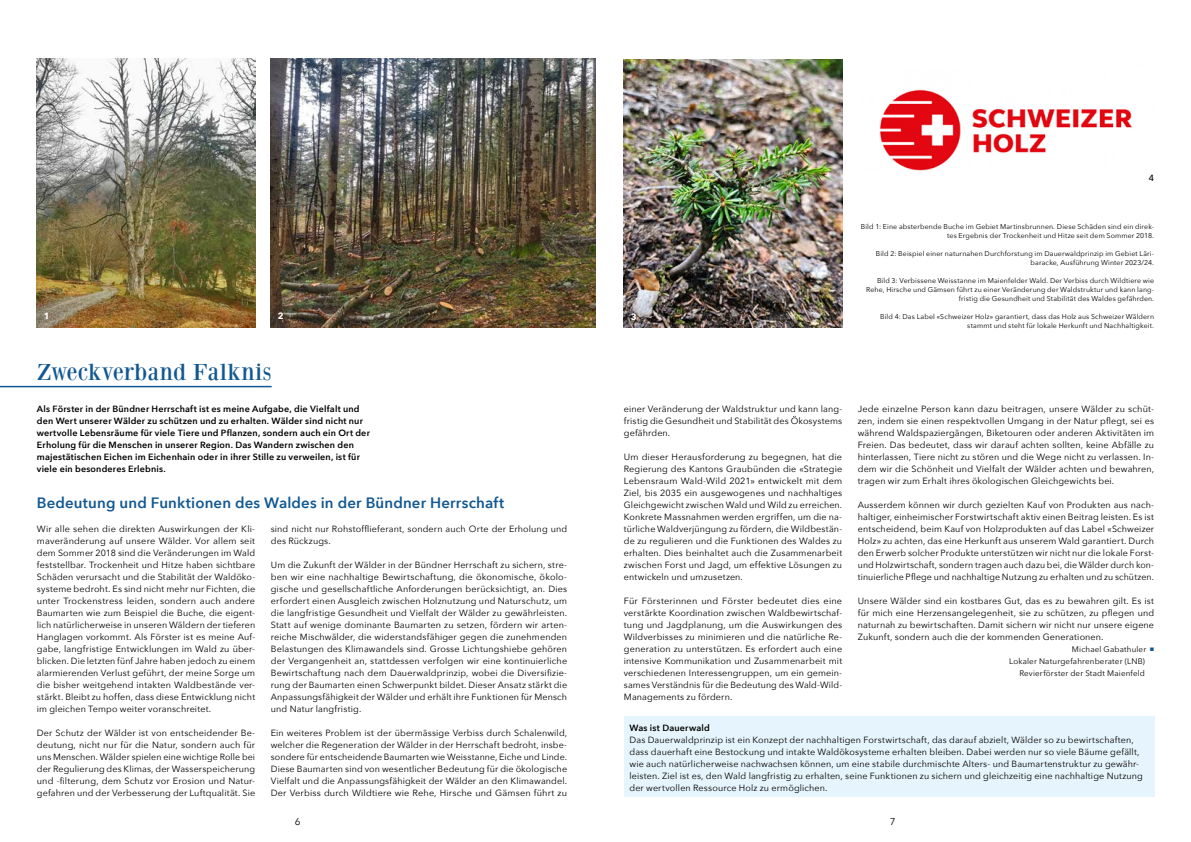
<style>
.page{position:relative;width:1191px;height:842px;background:#fff}
.page>*{position:absolute;margin:0;border:0;box-sizing:border-box;transform-origin:0 0}
.t1{font:24px "Bodoni XT";letter-spacing:-.005em;color:#115892}
.t2{font:600 15px "Avenir Next";letter-spacing:.01em;color:#115892}
.t3{font:10px "Avenir Next";color:#000}
.t4{font:9px/12px "Avenir Next";letter-spacing:.015em;color:#000;text-align:justify}
.t5{font:600 9px/12px "Avenir Next";letter-spacing:.02em;color:#000}
.t6{font:700 9px "Avenir Next";color:#fff}
.t7{font:500 9px "Avenir Next";color:#000}
.t8{font:8px/12px "Avenir Next";letter-spacing:.02em;color:#000}
.t9{font:7px/9px "Avenir Next";letter-spacing:.02em;color:#000;text-align:right}
.s1{color:#115892}
</style>
<div class="page">
<hr style="left:0;top:386px;width:272px;height:1px;background:#115892">
<img style="left:37px;top:59px;width:218px;height:269px">
<img style="left:271px;top:59px;width:324px;height:269px">
<img style="left:624px;top:59px;width:218px;height:269px">
<img style="left:880px;top:89px;width:252px;height:82px">
<div style="left:624px;top:716px;width:530px;height:81px;background:#e6f5fd"></div>
<p class="t6" style="left:44px;top:308px;width:7px">1</p>
<p class="t6" style="left:278px;top:308px;width:7px">2</p>
<p class="t6" style="left:631px;top:309px;width:7px">3</p>
<h1 class="t1" style="left:37px;top:358px;width:236px">Zweckverband Falknis</h1>
<p class="t7" style="left:1148px;top:170px;width:7px">4</p>
<p class="t9" style="left:861px;top:222px;width:295px">Bild 1: Eine absterbende Buche im Gebiet Martinsbrunnen. Diese Schäden sind ein direk&shy;tes Ergebnis der Trockenheit und Hitze seit dem Sommer 2018.</p>
<p class="t9" style="left:876px;top:249px;width:280px">Bild 2: Beispiel einer naturnahen Durchforstung im Dauerwaldprinzip im Gebiet Läri&shy;baracke, Ausführung Winter 2023/24.</p>
<p class="t9" style="left:866px;top:276px;width:289px">Bild 3: Verbissene Weisstanne im Maienfelder Wald. Der Verbiss durch Wildtiere wie<br>Rehe, Hirsche und Gämsen führt zu einer Veränderung der Waldstruktur und kann lang&shy;fristig die Gesundheit und Stabilität des Waldes gefährden.</p>
<p class="t9" style="left:880px;top:312px;width:275px">Bild 4: Das Label «Schweizer Holz» garantiert, dass das Holz aus Schweizer Wäldern stammt und steht für lokale Herkunft und Nachhaltigkeit.</p>
<p class="t5" style="left:37px;top:402px;width:334px">Als Förster in der Bündner Herrschaft ist es meine Aufgabe, die Vielfalt und den Wert unserer Wälder zu schützen und zu erhalten. Wälder sind nicht nur wertvolle Lebensräume für viele Tiere und Pflanzen, sondern auch ein Ort der Erholung für die Menschen in unserer Region. Das Wandern zwischen den majestätischen Eichen im Eichenhain oder in ihrer Stille zu verweilen, ist für viele ein besonderes Erlebnis.</p>
<p class="t4" style="left:624px;top:402px;width:220px">einer Veränderung der Waldstruktur und kann lang&shy;fristig die Gesundheit und Stabilität des Ökosystems gefährden.</p>
<p class="t4" style="left:857px;top:402px;width:298px">Jede einzelne Person kann dazu beitragen, unsere Wälder zu schüt&shy;zen, indem sie einen respektvollen Umgang in der Natur pflegt, sei es während Waldspaziergängen, Biketouren oder anderen Aktivitäten im Freien. Das bedeutet, dass wir darauf achten sollten, keine Abfälle zu hinterlassen, Tiere nicht zu stören und die Wege nicht zu verlassen. In&shy;dem wir die Schönheit und Vielfalt der Wälder achten und bewahren, tragen wir zum Erhalt ihres ökologischen Gleichgewichts bei.</p>
<p class="t4" style="left:857px;top:498px;width:298px">Ausserdem können wir durch gezielten Kauf von Produkten aus nach&shy;haltiger, einheimischer Forstwirtschaft aktiv einen Beitrag leisten. Es ist entscheidend, beim Kauf von Holzprodukten auf das Label «Schweizer Holz» zu achten, das eine Herkunft aus unserem Wald garantiert. Durch den Erwerb solcher Produkte unterstützen wir nicht nur die lokale Forst&shy;und Holzwirtschaft, sondern tragen auch dazu bei, die Wälder durch kon&shy;tinuierliche Pflege und nachhaltige Nutzung zu erhalten und zu schützen.</p>
<p class="t4" style="left:857px;top:594px;width:298px">Unsere Wälder sind ein kostbares Gut, das es zu bewahren gilt. Es ist für mich eine Herzensangelegenheit, sie zu schützen, zu pflegen und naturnah zu bewirtschaften. Damit sichern wir nicht nur unsere eigene Zukunft, sondern auch die der kommenden Generationen.</p>
<p class="t8" style="left:1009px;top:643px;width:146px;text-indent:63px">Michael Gabathuler <span class="s1">■<br></span>Lokaler Naturgefahrenberater (LNB)</p>
<p class="t8" style="left:1019px;top:667px;width:127px">Revierförster der Stadt Maienfeld</p>
<p class="t4" style="left:624px;top:450px;width:220px">Um dieser Herausforderung zu begegnen, hat die Regierung des Kantons Graubünden die «Strategie Lebensraum Wald-Wild 2021» entwickelt mit dem Ziel, bis 2035 ein ausgewogenes und nachhaltiges Gleichgewicht zwischen Wald und Wild zu erreichen.<br>Konkrete Massnahmen werden ergriffen, um die na&shy;türliche Waldverjüngung zu fördern, die Wildbestän&shy;de zu regulieren und die Funktionen des Waldes zu erhalten. Dies beinhaltet auch die Zusammenarbeit zwischen Forst und Jagd, um effektive Lösungen zu entwickeln und umzusetzen.</p>
<p class="t4" style="left:624px;top:594px;width:220px">Für Försterinnen und Förster bedeutet dies eine verstärkte Koordination zwischen Waldbewirtschaf&shy;tung und Jagdplanung, um die Auswirkungen des Wildverbisses zu minimieren und die natürliche Re&shy;generation zu unterstützen. Es erfordert auch eine intensive Kommunikation und Zusammenarbeit mit verschiedenen Interessengruppen, um ein gemein&shy;sames Verständnis für die Bedeutung des Wald-Wild-Managements zu fördern.</p>
<h2 class="t2" style="left:37px;top:490px;width:469px">Bedeutung und Funktionen des Waldes in der Bündner Herrschaft</h2>
<p class="t4" style="left:37px;top:522px;width:220px">Wir alle sehen die direkten Auswirkungen der Kli&shy;maveränderung auf unsere Wälder. Vor allem seit dem Sommer 2018 sind die Veränderungen im Wald feststellbar. Trockenheit und Hitze haben sichtbare Schäden verursacht und die Stabilität der Waldöko&shy;systeme bedroht. Es sind nicht mehr nur Fichten, die unter Trockenstress leiden, sondern auch andere Baumarten wie zum Beispiel die Buche, die eigent&shy;lich natürlicherweise in unseren Wäldern der tieferen Hanglagen vorkommt. Als Förster ist es meine Auf&shy;gabe, langfristige Entwicklungen im Wald zu über&shy;blicken. Die letzten fünf Jahre haben jedoch zu einem alarmierenden Verlust geführt, der meine Sorge um die bisher weitgehend intakten Waldbestände ver&shy;stärkt. Bleibt zu hoffen, dass diese Entwicklung nicht im gleichen Tempo weiter voranschreitet.</p>
<p class="t4" style="left:37px;top:726px;width:220px">Der Schutz der Wälder ist von entscheidender Be&shy;deutung, nicht nur für die Natur, sondern auch für uns Menschen. Wälder spielen eine wichtige Rolle bei der Regulierung des Klimas, der Wasserspeicherung und -filterung, dem Schutz vor Erosion und Natur&shy;gefahren und der Verbesserung der Luftqualität. Sie</p>
<p class="t4" style="left:271px;top:522px;width:298px">sind nicht nur Rohstofflieferant, sondern auch Orte der Erholung und des Rückzugs.</p>
<p class="t4" style="left:271px;top:558px;width:298px">Um die Zukunft der Wälder in der Bündner Herrschaft zu sichern, stre&shy;ben wir eine nachhaltige Bewirtschaftung, die ökonomische, ökolo&shy;gische und gesellschaftliche Anforderungen berücksichtigt, an. Dies erfordert einen Ausgleich zwischen Holznutzung und Naturschutz, um die langfristige Gesundheit und Vielfalt der Wälder zu gewährleisten.<br>Statt auf wenige dominante Baumarten zu setzen, fördern wir arten&shy;reiche Mischwälder, die widerstandsfähiger gegen die zunehmenden Belastungen des Klimawandels sind. Grosse Lichtungshiebe gehören der Vergangenheit an, stattdessen verfolgen wir eine kontinuierliche Bewirtschaftung nach dem Dauerwaldprinzip, wobei die Diversifizie&shy;rung der Baumarten einen Schwerpunkt bildet. Dieser Ansatz stärkt die Anpassungsfähigkeit der Wälder und erhält ihre Funktionen für Mensch und Natur langfristig.</p>
<p class="t4" style="left:271px;top:726px;width:298px">Ein weiteres Problem ist der übermässige Verbiss durch Schalenwild, welcher die Regeneration der Wälder in der Herrschaft bedroht, insbe&shy;sondere für entscheidende Baumarten wie Weisstanne, Eiche und Linde.<br>Diese Baumarten sind von wesentlicher Bedeutung für die ökologische Vielfalt und die Anpassungsfähigkeit der Wälder an den Klimawandel.<br>Der Verbiss durch Wildtiere wie Rehe, Hirsche und Gämsen führt zu</p>
<p class="t5" style="left:629px;top:722px;width:82px">Was ist Dauerwald</p>
<p class="t4" style="left:629px;top:733px;width:515px;text-align:left">Das Dauerwaldprinzip ist ein Konzept der nachhaltigen Forstwirtschaft, das darauf abzielt, Wälder so zu bewirtschaften, dass dauerhaft eine Bestockung und intakte Waldökosysteme erhalten bleiben. Dabei werden nur so viele Bäume gefällt, wie auch natürlicherweise nachwachsen können, um eine stabile durchmischte Alters- und Baumartenstruktur zu gewähr&shy;leisten. Ziel ist es, den Wald langfristig zu erhalten, seine Funktionen zu sichern und gleichzeitig eine nachhaltige Nutzung der wertvollen Ressource Holz zu ermöglichen.</p>
<p class="t3" style="left:295px;top:813px;width:7px">6</p>
<p class="t3" style="left:890px;top:813px;width:7px">7</p>
</div>
